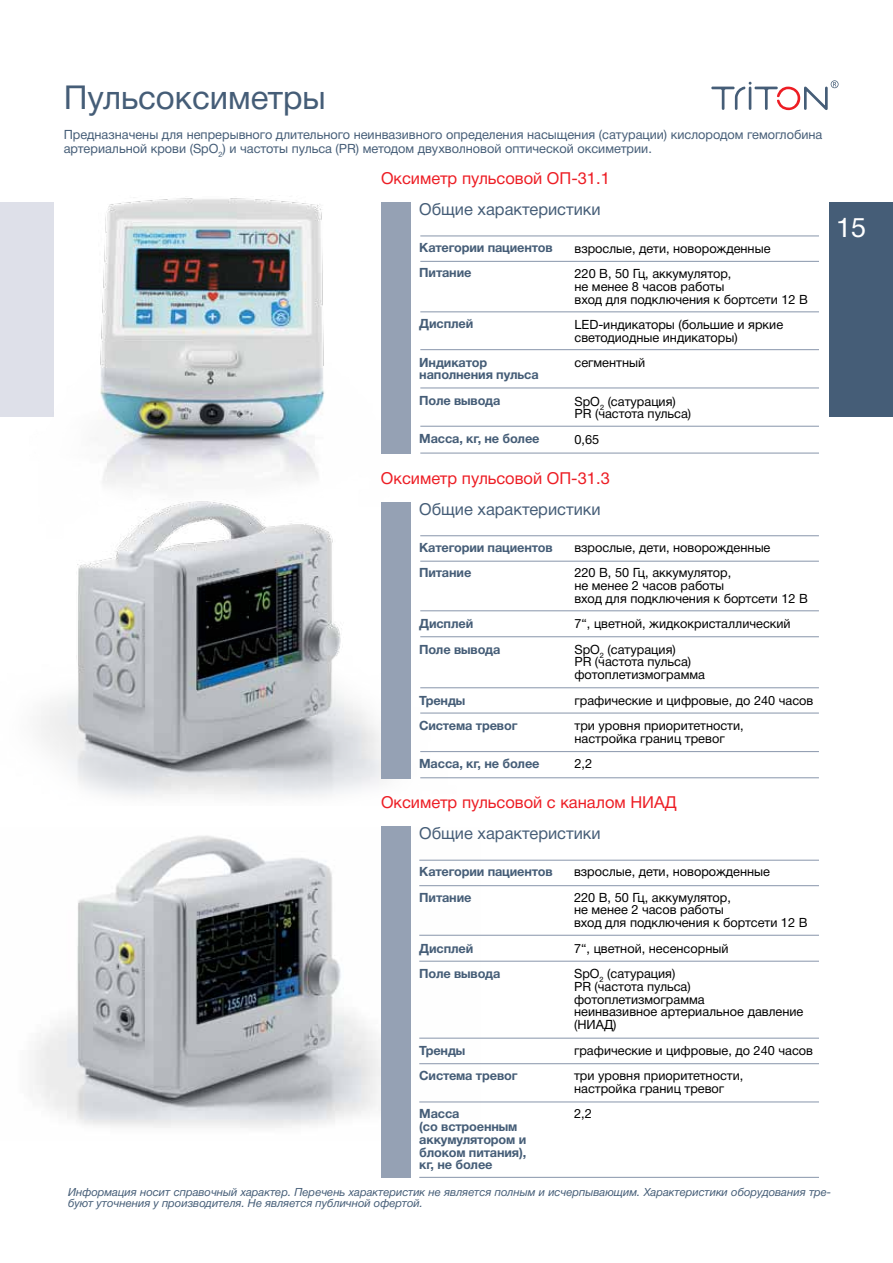
<style>
.page{position:relative;width:893px;height:1263px;background:#fff}
.page>*{position:absolute;margin:0;border:0;box-sizing:border-box;transform-origin:0 0}
.t1{font:33px "Helvetica Neue Cyr";color:#455d77}
.t2{font:27px "Helvetica Neue Cyr";color:#fff}
.t3{font:16.5px "Helvetica Neue Cyr";color:#ed1d24}
.t4{font:16.5px "Helvetica Neue Cyr";color:#455d77}
.t5{font:12.75px/25.5px "Helvetica Neue Cyr";color:#000}
.t6{font:700 12.75px/25.5px "Helvetica Neue Cyr";letter-spacing:-.01em;color:#455d77}
.t7{font:12.75px/14.2px "Helvetica Neue Cyr";color:#455d77}
.t8{font:italic 11.25px/11.2px "Helvetica Neue Cyr";color:#455d77}
</style>
<div class="page">
<img style="left:34px;top:835px;width:446px;height:293px">
<img style="left:39px;top:536px;width:422px;height:261px">
<div style="left:0;top:202px;width:53px;height:215px;background:#dee0e9"></div>
<div style="left:829px;top:202px;width:64px;height:215px;background:#455d77"></div>
<img style="left:39px;top:198px;width:370px;height:341px">
<hr style="left:420px;top:235px;width:399px;height:1px;background:#95a1b4">
<hr style="left:420px;top:261px;width:399px;height:1px;background:#95a1b4">
<hr style="left:420px;top:311px;width:399px;height:1px;background:#95a1b4">
<hr style="left:420px;top:349px;width:399px;height:1px;background:#95a1b4">
<hr style="left:420px;top:387px;width:399px;height:1px;background:#95a1b4">
<div style="left:381px;top:202px;width:30px;height:251px;background:#95a1b4"></div>
<hr style="left:420px;top:426px;width:399px;height:1px;background:#95a1b4">
<hr style="left:420px;top:452px;width:399px;height:2px;background:#95a1b4">
<hr style="left:420px;top:535px;width:399px;height:1px;background:#95a1b4">
<hr style="left:420px;top:561px;width:399px;height:1px;background:#95a1b4">
<hr style="left:420px;top:610px;width:399px;height:1px;background:#95a1b4">
<hr style="left:420px;top:636px;width:399px;height:1px;background:#95a1b4">
<hr style="left:420px;top:687px;width:399px;height:1px;background:#95a1b4">
<div style="left:381px;top:502px;width:30px;height:276px;background:#95a1b4"></div>
<hr style="left:420px;top:712px;width:399px;height:2px;background:#95a1b4">
<hr style="left:420px;top:751px;width:399px;height:1px;background:#95a1b4">
<hr style="left:420px;top:777px;width:399px;height:1px;background:#95a1b4">
<svg style="left:711px;top:80px;width:127px;height:30px"></svg>
<hr style="left:419px;top:860px;width:400px;height:1px;background:#95a1b4">
<hr style="left:419px;top:885px;width:400px;height:1px;background:#95a1b4">
<hr style="left:419px;top:935px;width:400px;height:1px;background:#95a1b4">
<hr style="left:419px;top:961px;width:400px;height:1px;background:#95a1b4">
<hr style="left:419px;top:1037px;width:400px;height:2px;background:#95a1b4">
<div style="left:381px;top:826px;width:30px;height:351px;background:#95a1b4"></div>
<hr style="left:419px;top:1063px;width:400px;height:1px;background:#95a1b4">
<hr style="left:419px;top:1101px;width:400px;height:1px;background:#95a1b4">
<hr style="left:419px;top:1177px;width:400px;height:1px;background:#95a1b4">
<h1 class="t1" style="left:64px;top:79px;width:264px">Пульсоксиметры</h1>
<p class="t7" style="left:64px;top:127px;width:760px">Предназначены для непрерывного длительного неинвазивного определения насыщения (сатурации) кислородом гемоглобина артериальной крови (SpO<sub>2</sub>) и частоты пульса (PR) методом двухволновой оптической оксиметрии.</p>
<p class="t3" style="left:381px;top:169px;width:230px">Оксиметр пульсовой ОП-31.1</p>
<p class="t4" style="left:419px;top:200px;width:183px">Общие характеристики</p>
<p class="t6" style="left:419px;top:235px;width:135px">Категории пациентов<br>Питание</p>
<p class="t5" style="left:574px;top:235px;width:198px">взрослые, дети, новорожденные<br>220 В, 50 Гц, аккумулятор,</p>
<p class="t5" style="left:574px;top:280px;width:235px;line-height:12.8px">не менее 8 часов работы<br>вход для подключения к бортсети 12 В</p>
<p class="t5" style="left:574px;top:318px;width:210px;line-height:12.8px">LED-индикаторы (большие и яркие светодиодные индикаторы)</p>
<p class="t5" style="left:574px;top:350px;width:72px">сегментный</p>
<p class="t5" style="left:574px;top:395px;width:118px;line-height:12.8px">SpO<sub>2</sub> (сатурация)<br>PR (частота пульса)</p>
<p class="t5" style="left:574px;top:427px;width:26px">0,65</p>
<p class="t6" style="left:419px;top:311px;width:56px">Дисплей</p>
<p class="t6" style="left:419px;top:356px;width:121px;line-height:12.8px">Индикатор наполнения пульса</p>
<p class="t6" style="left:419px;top:388px;width:83px">Поле вывода</p>
<p class="t6" style="left:419px;top:426px;width:122px">Масса, кг, не более</p>
<p class="t3" style="left:381px;top:469px;width:230px">Оксиметр пульсовой ОП-31.3</p>
<p class="t4" style="left:419px;top:500px;width:183px">Общие характеристики</p>
<p class="t6" style="left:419px;top:534px;width:135px">Категории пациентов<br>Питание</p>
<p class="t5" style="left:574px;top:534px;width:198px">взрослые, дети, новорожденные<br>220 В, 50 Гц, аккумулятор,</p>
<p class="t5" style="left:574px;top:579px;width:235px;line-height:12.8px">не менее 2 часов работы<br>вход для подключения к бортсети 12 В</p>
<p class="t5" style="left:574px;top:611px;width:218px">7“, цветной, жидкокристаллический<br>SpO<sub>2</sub> (сатурация)</p>
<p class="t5" style="left:574px;top:656px;width:132px;line-height:12.8px">PR (частота пульса) фотоплетизмограмма</p>
<p class="t5" style="left:574px;top:687px;width:240px">графические и цифровые, до 240 часов три уровня приоритетности,</p>
<p class="t5" style="left:574px;top:726px;width:152px">настройка границ тревог<br>2,2</p>
<p class="t6" style="left:419px;top:611px;width:83px">Дисплей<br>Поле вывода</p>
<p class="t6" style="left:419px;top:687px;width:100px">Тренды<br>Система тревог</p>
<p class="t6" style="left:419px;top:751px;width:122px">Масса, кг, не более</p>
<p class="t3" style="left:381px;top:793px;width:297px">Оксиметр пульсовой с каналом НИАД</p>
<p class="t4" style="left:419px;top:824px;width:183px">Общие характеристики</p>
<p class="t6" style="left:419px;top:859px;width:135px">Категории пациентов<br>Питание</p>
<p class="t5" style="left:574px;top:859px;width:198px">взрослые, дети, новорожденные<br>220 В, 50 Гц, аккумулятор,</p>
<p class="t5" style="left:574px;top:904px;width:235px;line-height:12.8px">не менее 2 часов работы<br>вход для подключения к бортсети 12 В</p>
<p class="t5" style="left:574px;top:935px;width:156px">7“, цветной, несенсорный<br>SpO<sub>2</sub> (сатурация)</p>
<p class="t5" style="left:574px;top:980px;width:231px;line-height:12.8px">PR (частота пульса) фотоплетизмограмма<br>неинвазивное артериальное давление (НИАД)</p>
<p class="t5" style="left:574px;top:1037px;width:240px">графические и цифровые, до 240 часов три уровня приоритетности,</p>
<p class="t5" style="left:574px;top:1076px;width:152px">настройка границ тревог<br>2,2</p>
<p class="t6" style="left:419px;top:935px;width:83px">Дисплей<br>Поле вывода</p>
<p class="t6" style="left:419px;top:1037px;width:100px">Тренды<br>Система тревог</p>
<p class="t6" style="left:419px;top:1107px;width:109px;line-height:12.8px">Масса<br>(со встроенным аккумулятором и блоком питания), кг, не более</p>
<h2 class="t2" style="left:836px;top:212px;width:32px">15</h2>
<p class="t8" style="left:68px;top:1186px;width:765px">Информация носит справочный характер. Перечень характеристик не является полным и исчерпывающим. Характеристики оборудования тре&shy;буют уточнения у производителя. Не является публичной офертой.</p>
</div>
